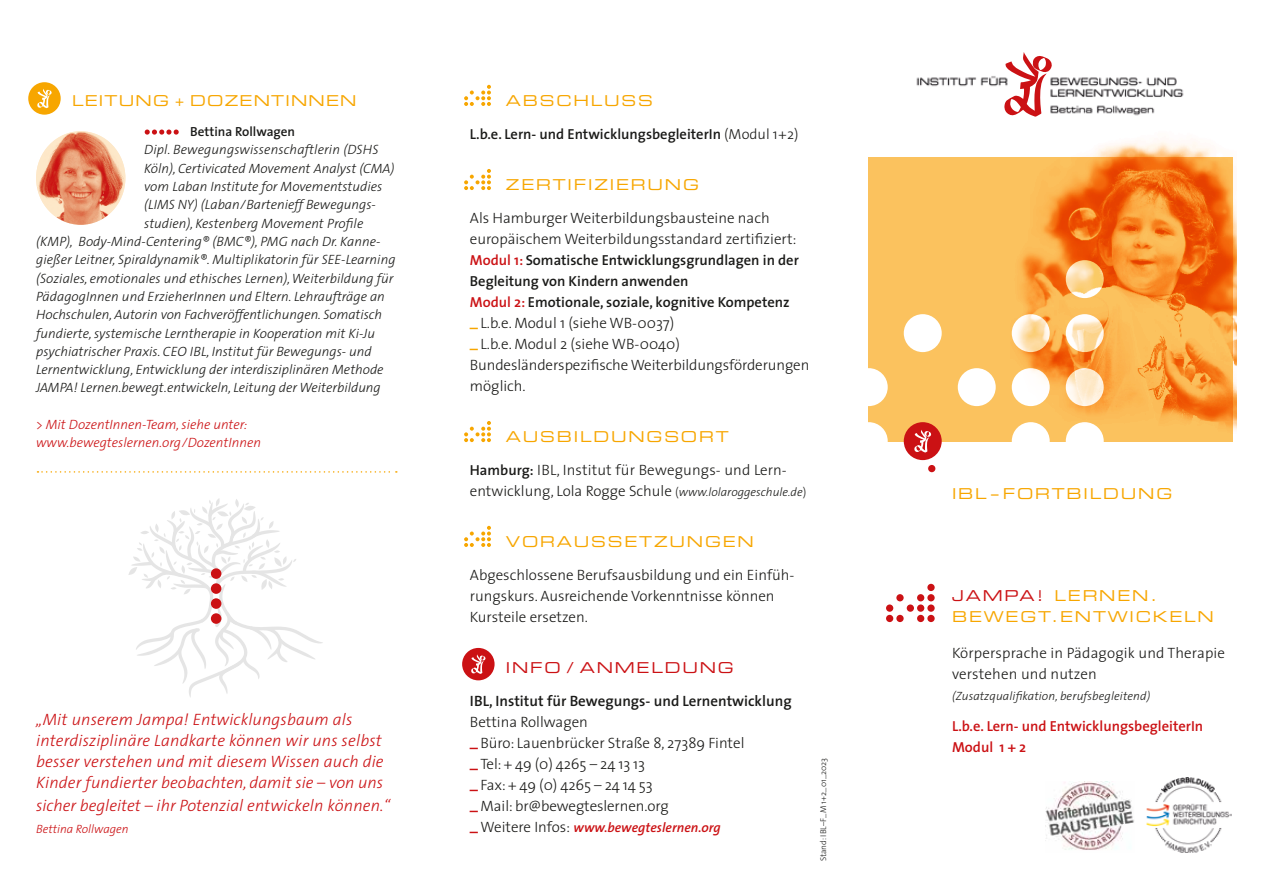
<style>
.page{position:relative;width:1263px;height:893px;background:#fff}
.page>*{position:absolute;margin:0;border:0;box-sizing:border-box;transform-origin:0 0}
.t1{font:italic 300 16.5px/21.3px "The Sans";letter-spacing:.01em;color:#cb1114}
.t2{font:300 15px/21px "The Sans";color:#1a1a18}
.t3{font:15px/21px "Eurostile Extended Two";letter-spacing:.12em;color:#f7a600}
.t4{font:600 15px "The Sans";color:#1a1a18}
.t5{font:15px "Eurostile Extended Two";letter-spacing:.08em;color:#f7a600}
.t6{font:15px "Eurostile Extended Two";letter-spacing:.12em;color:#cb1114}
.t7{font:600 14.55px/21px "The Sans";color:#1a1a18}
.t8{font:600 14.55px/21px "The Sans";color:#cb1114}
.t9{font:italic 300 13.5px "The Sans";color:#1a1a18}
.t10{font:italic 300 13.5px/18.3px "The Sans";color:#cb1114}
.t11{font:italic 600 13.5px "The Sans";color:#cb1114}
.t12{font:600 13.2px "The Sans";color:#1a1a18}
.t13{font:italic 300 12px "The Sans";letter-spacing:.01em;color:#1a1a18}
.t14{font:italic 300 12px "The Sans";color:#cb1114}
.t15{font:300 8.4px "The Sans";color:#1a1a18}
.s1{font-weight:300}
.s2{color:#cb1114}
.s3{font-weight:600;font-size:14.55px}
.s4{font-size:12px}
.s5{font-style:italic;font-size:12px}
.s6{font-weight:300;font-style:normal;font-size:15px;color:#1a1a18}
</style>
<div class="page">
<div style="left:886px;top:604px;width:7px;height:8px;background:#cb1114;border-radius:50%"></div>
<div style="left:886px;top:615px;width:7px;height:7px;background:#cb1114;border-radius:50%"></div>
<div style="left:896px;top:594px;width:8px;height:7px;background:#cb1114;border-radius:50%"></div>
<div style="left:896px;top:615px;width:8px;height:7px;background:#cb1114;border-radius:50%"></div>
<div style="left:907px;top:604px;width:7px;height:8px;background:#cb1114;border-radius:50%"></div>
<div style="left:917px;top:594px;width:7px;height:7px;background:#cb1114;border-radius:50%"></div>
<div style="left:917px;top:604px;width:7px;height:8px;background:#cb1114;border-radius:50%"></div>
<div style="left:917px;top:615px;width:7px;height:7px;background:#cb1114;border-radius:50%"></div>
<div style="left:927px;top:594px;width:8px;height:7px;background:#cb1114;border-radius:50%"></div>
<div style="left:927px;top:584px;width:8px;height:7px;background:#cb1114;border-radius:50%"></div>
<div style="left:927px;top:604px;width:8px;height:8px;background:#cb1114;border-radius:50%"></div>
<div style="left:927px;top:615px;width:8px;height:7px;background:#cb1114;border-radius:50%"></div>
<img style="left:36px;top:131px;width:89px;height:94px">
<svg style="left:145px;top:130px;width:34px;height:5px"></svg>
<div style="left:462px;top:648px;width:33px;height:32px;background:#cb1114;border-radius:50%"></div>
<svg style="left:471px;top:654px;width:15px;height:20px"></svg>
<div style="left:28px;top:82px;width:33px;height:33px;background:#f7a600;border-radius:50%"></div>
<svg style="left:37px;top:89px;width:15px;height:19px"></svg>
<div style="left:868px;top:157px;width:364px;height:285px;background:#fbc25e"></div>
<div style="left:850px;top:368px;width:38px;height:38px;background:#fff;border-radius:50%"></div>
<div style="left:850px;top:422px;width:38px;height:38px;background:#fff;border-radius:50%"></div>
<div style="left:904px;top:314px;width:38px;height:38px;background:#fff;border-radius:50%"></div>
<div style="left:958px;top:368px;width:38px;height:38px;background:#fff;border-radius:50%"></div>
<div style="left:904px;top:422px;width:38px;height:38px;background:#cb1114;border-radius:50%"></div>
<svg style="left:914px;top:430px;width:17px;height:23px"></svg>
<div style="left:928px;top:465px;width:7px;height:7px;background:#cb1114;border-radius:50%"></div>
<img style="left:1011px;top:140px;width:226px;height:302px">
<img style="left:916px;top:76px;width:268px;height:40px">
<svg style="left:993px;top:52px;width:66px;height:65px"></svg>
<svg style="left:464px;top:85px;width:27px;height:21px"></svg>
<svg style="left:464px;top:169px;width:27px;height:21px"></svg>
<svg style="left:464px;top:421px;width:27px;height:21px"></svg>
<svg style="left:464px;top:526px;width:27px;height:21px"></svg>
<img style="left:1146px;top:777px;width:86px;height:75px">
<img style="left:1045px;top:781px;width:89px;height:69px">
<svg style="left:37px;top:471px;width:360px;height:2px"></svg>
<svg style="left:128px;top:498px;width:195px;height:199px"></svg>
<div style="left:211px;top:583px;width:10px;height:11px;background:#cb1114;border-radius:50%"></div>
<div style="left:211px;top:568px;width:10px;height:11px;background:#cb1114;border-radius:50%"></div>
<div style="left:211px;top:598px;width:10px;height:11px;background:#cb1114;border-radius:50%"></div>
<div style="left:211px;top:613px;width:10px;height:11px;background:#cb1114;border-radius:50%"></div>
<p class="t5" style="left:72px;top:90px;width:286px">LEITUNG + DOZENTINNEN</p>
<p class="t12" style="left:190px;top:121px;width:106px">Bettina Rollwagen</p>
<p class="t9" style="left:144px;top:139px;width:236px">Dipl. Bewegungswissenschaftlerin (DSHS</p>
<p class="t9" style="left:144px;top:157px;width:252px">Köln), Certivicated Movement Analyst (CMA)</p>
<p class="t9" style="left:144px;top:175px;width:240px">vom Laban Institute for Movementstudies</p>
<p class="t9" style="left:144px;top:194px;width:233px">(LIMS NY) (Laban/Bartenieff Bewegungs-</p>
<p class="t9" style="left:144px;top:212px;width:221px">studien), Kestenberg Movement Profile</p>
<p class="t9" style="left:36px;top:230px;width:346px">(KMP), Body-Mind-Centering® (BMC®), PMG nach Dr. Kanne-</p>
<p class="t9" style="left:36px;top:249px;width:361px">gießer Leitner, Spiraldynamik®. Multiplikatorin für SEE-Learning</p>
<p class="t9" style="left:36px;top:267px;width:359px">(Soziales, emotionales und ethisches Lernen), Weiterbildung für</p>
<p class="t9" style="left:36px;top:285px;width:350px">PädagogInnen und ErzieherInnen und Eltern. Lehraufträge an</p>
<p class="t9" style="left:36px;top:304px;width:348px">Hochschulen, Autorin von Fachveröffentlichungen. Somatisch</p>
<p class="t9" style="left:36px;top:322px;width:340px">fundierte, systemische Lerntherapie in Kooperation mit Ki-Ju</p>
<p class="t9" style="left:36px;top:340px;width:337px">psychiatrischer Praxis. CEO IBL, Institut für Bewegungs- und</p>
<p class="t9" style="left:36px;top:358px;width:349px">Lernentwicklung, Entwicklung der interdisziplinären Methode</p>
<p class="t9" style="left:36px;top:377px;width:346px">JAMPA! Lernen.bewegt.entwickeln, Leitung der Weiterbildung</p>
<p class="t10" style="left:36px;top:415px;width:226px">&gt; Mit DozentInnen-Team, siehe unter: www.bewegteslernen.org/DozentInnen</p>
<p class="t1" style="left:36px;top:709px;width:356px">„Mit unserem Jampa! Entwicklungsbaum als interdisziplinäre Landkarte können wir uns selbst besser verstehen und mit diesem Wissen auch die Kinder fundierter beobachten, damit sie – von uns sicher begleitet – ihr Potenzial entwickeln können.“</p>
<p class="t14" style="left:36px;top:819px;width:94px">Bettina Rollwagen</p>
<p class="t3" style="left:506px;top:90px;width:149px">ABSCHLUSS</p>
<p class="t7" style="left:470px;top:123px;width:330px">L.b.e. Lern- und EntwicklungsbegleiterIn <span class="s1">(Modul 1+2)</span></p>
<p class="t3" style="left:506px;top:174px;width:195px">ZERTIFIZIERUNG</p>
<p class="t2" style="left:470px;top:207px;width:328px">Als Hamburger Weiterbildungsbausteine nach europäischem Weiterbildungsstandard zertifiziert:</p>
<p class="t7" style="left:470px;top:249px;width:330px"><span class="s2">Modul 1:</span> Somatische Entwicklungsgrundlagen in der<br>Begleitung von Kindern anwenden<br><span class="s2">Modul 2:</span> Emotionale, soziale, kognitive Kompetenz</p>
<p class="t2" style="left:470px;top:312px;width:341px"><sup>_</sup> L.b.e. Modul 1 (siehe WB-0037)<br><sup>_</sup> L.b.e. Modul 2 (siehe WB-0040)<br>Bundesländerspezifische Weiterbildungsförderungen möglich.</p>
<p class="t3" style="left:506px;top:426px;width:224px">AUSBILDUNGSORT</p>
<p class="t2" style="left:470px;top:459px;width:338px"><span class="s3">Hamburg:</span> IBL, Institut für Bewegungs- und Lern&shy;entwicklung, Lola Rogge Schule <span class="s4">(</span><span class="s5">www.lolaroggeschule.de</span><span class="s4">)</span></p>
<p class="t3" style="left:506px;top:531px;width:249px">VORAUSSETZUNGEN</p>
<p class="t2" style="left:470px;top:564px;width:326px">Abgeschlossene Berufsausbildung und ein Einfüh&shy;rungskurs. Ausreichende Vorkenntnisse können<br>Kursteile ersetzen.</p>
<p class="t6" style="left:506px;top:657px;width:229px">INFO / ANMELDUNG</p>
<p class="t4" style="left:470px;top:688px;width:323px">IBL, Institut für Bewegungs- und Lernentwicklung</p>
<p class="t2" style="left:470px;top:711px;width:276px">Bettina Rollwagen<br><sup>_</sup> Büro: Lauenbrücker Straße 8, 27389 Fintel <sup>_</sup> Tel: + 49 (0) 4265 – 24 13 13<br><sup>_</sup> Fax: + 49 (0) 4265 – 24 14 53<br><sup>_</sup> Mail: br@bewegteslernen.org</p>
<p class="t11" style="left:470px;top:816px;width:252px"><sup>_</sup><span class="s6">Weitere Infos:</span> www.bewegteslernen.org</p>
<p class="t15" style="left:816px;top:861px;width:105px;rotate:-90deg">Stand: IBL–F_M 1+2_01_2023</p>
<p class="t3" style="left:952px;top:483px;width:222px">IBL – FORTBILDUNG</p>
<p class="t3" style="left:952px;top:585px;width:263px"><span class="s2">JAMPA!</span> LERNEN.<br>BEWEGT.ENTWICKELN</p>
<p class="t2" style="left:952px;top:642px;width:274px">Körpersprache in Pädagogik und Therapie verstehen und nutzen</p>
<p class="t13" style="left:952px;top:686px;width:200px">(Zusatzqualifikation, berufsbegleitend)</p>
<p class="t8" style="left:952px;top:715px;width:253px">L.b.e. Lern- und EntwicklungsbegleiterIn<br>Modul 1 + 2</p>
</div>
